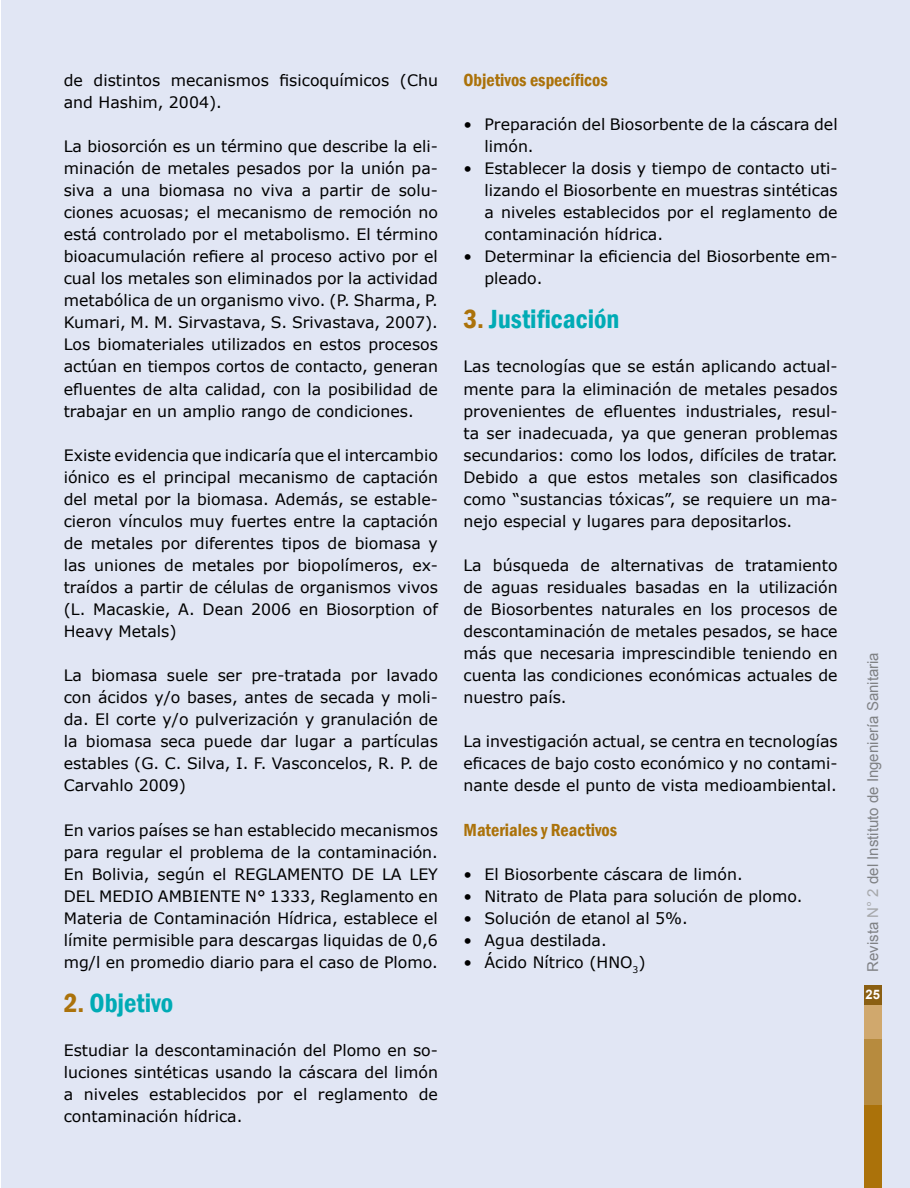
<style>
.page{position:relative;width:910px;height:1188px;background:#fff}
.page>*{position:absolute;margin:0;border:0;box-sizing:border-box;transform-origin:0 0}
.t1{font:600 condensed 27px "Franklin Gothic";color:#00abb5}
.t2{font:600 condensed 18px "Franklin Gothic";color:#ab720a}
.t3{font:15.75px/22px "Verdana";color:#000;text-align:justify}
.t4{font:15px "Arial";color:#808285}
.t5{font:700 13.05px "Arial";color:#fff}
.s1{color:#ab720a}
.s2{color:#a7a9ac}
</style>
<div class="page">
<div style="left:1px;top:0;width:909px;height:1188px;background:#e1e6f4"></div>
<div style="left:864px;top:1036px;width:18px;height:100px;background:#b78b3e"></div>
<div style="left:864px;top:1106px;width:18px;height:82px;background:#ab720a"></div>
<div style="left:864px;top:992px;width:18px;height:47px;background:#d0a86d"></div>
<div style="left:864px;top:985px;width:18px;height:20px;background:#8a5f12"></div>
<p class="t3" style="left:64px;top:69px;width:376px">de distintos mecanismos fisicoquímicos (Chu and Hashim, 2004).</p>
<p class="t3" style="left:64px;top:135px;width:376px">La biosorción es un término que describe la eli&shy;minación de metales pesados por la unión pa&shy;siva a una biomasa no viva a partir de solu&shy;ciones acuosas; el mecanismo de remoción no está controlado por el metabolismo. El término bioacumulación refiere al proceso activo por el cual los metales son eliminados por la actividad metabólica de un organismo vivo. (P. Sharma, P.<br>Kumari, M. M. Sirvastava, S. Srivastava, 2007).<br>Los biomateriales utilizados en estos procesos actúan en tiempos cortos de contacto, generan efluentes de alta calidad, con la posibilidad de trabajar en un amplio rango de condiciones.</p>
<p class="t3" style="left:64px;top:444px;width:376px">Existe evidencia que indicaría que el intercambio iónico es el principal mecanismo de captación del metal por la biomasa. Además, se estable&shy;cieron vínculos muy fuertes entre la captación de metales por diferentes tipos de biomasa y las uniones de metales por biopolímeros, ex&shy;traídos a partir de células de organismos vivos (L. Macaskie, A. Dean 2006 en Biosorption of Heavy Metals)</p>
<p class="t3" style="left:64px;top:664px;width:376px">La biomasa suele ser pre-tratada por lavado con ácidos y/o bases, antes de secada y moli&shy;da. El corte y/o pulverización y granulación de la biomasa seca puede dar lugar a partículas estables (G. C. Silva, I. F. Vasconcelos, R. P. de Carvahlo 2009)</p>
<p class="t3" style="left:64px;top:819px;width:376px">En varios países se han establecido mecanismos para regular el problema de la contaminación.<br>En Bolivia, según el REGLAMENTO DE LA LEY DEL MEDIO AMBIENTE N° 1333, Reglamento en Materia de Contaminación Hídrica, establece el límite permisible para descargas liquidas de 0,6 mg/l en promedio diario para el caso de Plomo.</p>
<h1 class="t1" style="left:64px;top:985px;width:111px"><span class="s1">2.</span> Objetivo</h1>
<p class="t3" style="left:64px;top:1039px;width:376px">Estudiar la descontaminación del Plomo en so&shy;luciones sintéticas usando la cáscara del limón a niveles establecidos por el reglamento de contaminación hídrica.</p>
<p class="t2" style="left:463px;top:68px;width:146px">Objetivos específicos</p>
<p class="t3" style="left:484px;top:113px;width:355px;text-indent:-21px">• Preparación del Biosorbente de la cáscara del limón.</p>
<p class="t3" style="left:484px;top:157px;width:355px;text-indent:-21px">• Establecer la dosis y tiempo de contacto uti&shy;lizando el Biosorbente en muestras sintéticas a niveles establecidos por el reglamento de contaminación hídrica.</p>
<p class="t3" style="left:484px;top:245px;width:355px;text-indent:-21px">• Determinar la eficiencia del Biosorbente em&shy;pleado.</p>
<h1 class="t1" style="left:463px;top:301px;width:158px"><span class="s1">3.</span> Justificación</h1>
<p class="t3" style="left:463px;top:356px;width:376px">Las tecnologías que se están aplicando actual&shy;mente para la eliminación de metales pesados provenientes de efluentes industriales, resul&shy;ta ser inadecuada, ya que generan problemas secundarios: como los lodos, difíciles de tratar.<br>Debido a que estos metales son clasificados como “sustancias tóxicas”, se requiere un ma&shy;nejo especial y lugares para depositarlos.</p>
<p class="t3" style="left:463px;top:554px;width:376px">La búsqueda de alternativas de tratamiento de aguas residuales basadas en la utilización de Biosorbentes naturales en los procesos de descontaminación de metales pesados, se hace más que necesaria imprescindible teniendo en cuenta las condiciones económicas actuales de nuestro país.</p>
<p class="t3" style="left:463px;top:730px;width:376px">La investigación actual, se centra en tecnologías eficaces de bajo costo económico y no contami&shy;nante desde el punto de vista medioambiental.</p>
<p class="t2" style="left:463px;top:817px;width:155px">Materiales y Reactivos</p>
<p class="t3" style="left:463px;top:863px;width:281px">• El Biosorbente cáscara de limón.</p>
<p class="t3" style="left:463px;top:885px;width:340px">• Nitrato de Plata para solución de plomo.</p>
<p class="t3" style="left:463px;top:907px;width:226px">• Solución de etanol al 5%.</p>
<p class="t3" style="left:463px;top:929px;width:145px">• Agua destilada.</p>
<p class="t3" style="left:463px;top:951px;width:184px">• Ácido Nítrico (HNO<sub>3</sub>)</p>
<p class="t4" style="left:863px;top:972px;width:321px;rotate:-90deg">Revista <span class="s2">N° 2</span> del Instituto de Ingeniería Sanitaria</p>
<p class="t5" style="left:865px;top:985px;width:16px">25</p>
</div>
